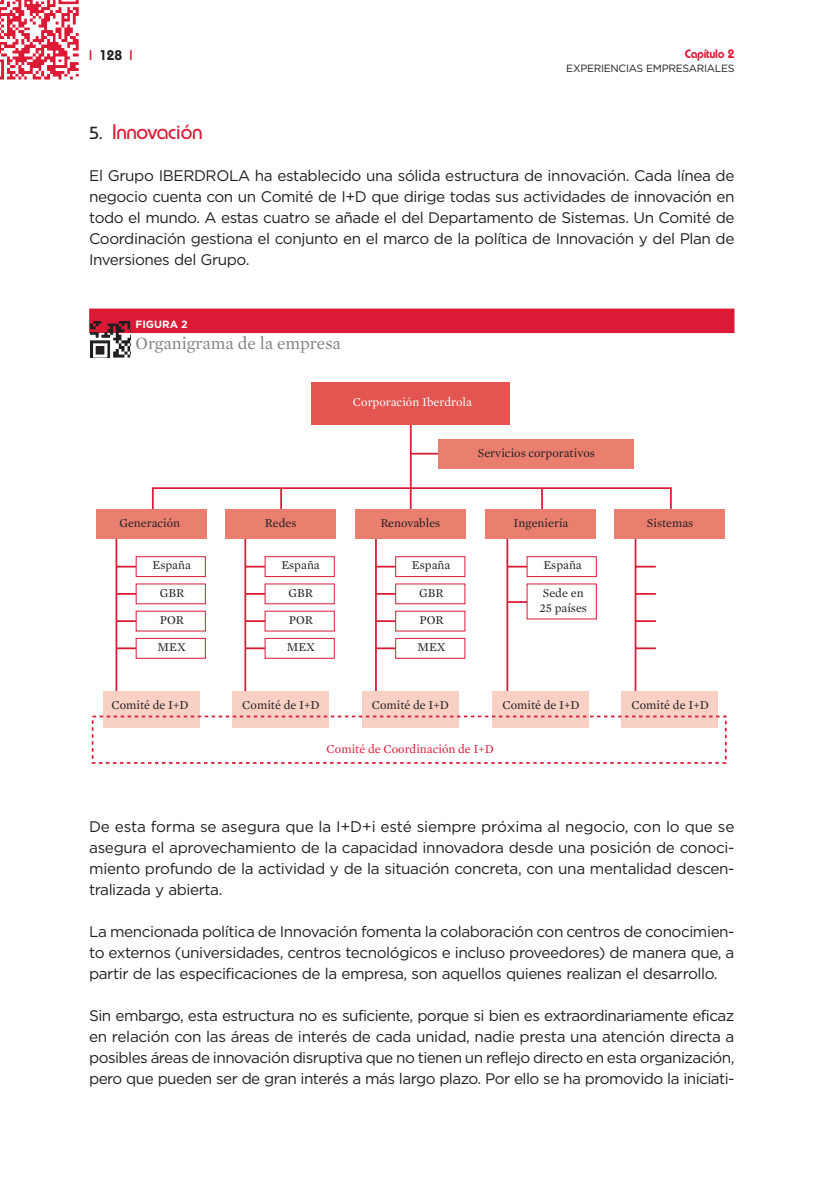
<style>
.page{position:relative;width:834px;height:1191px;background:#fff}
.page>*{position:absolute;margin:0;border:0;box-sizing:border-box;transform-origin:0 0}
.t1{font:500 21px "Bauhaus";letter-spacing:-.02em;color:#dc1a36}
.t2{font:17.5px "Mercury Text G1";color:#808285}
.t3{font:15.4px/21px "Gotham";letter-spacing:-.03em;color:#231f20;text-align:justify}
.t4{font:600 14px "Bauhaus";color:#231f20}
.t5{font:12.25px/15.8px "Mercury Text G1";color:#231f20}
.t6{font:12.25px "Mercury Text G1";color:#dc1a36}
.t7{font:12.25px "Mercury Text G1";color:#fff}
.t8{font:600 12.25px "Bauhaus";letter-spacing:-.02em;color:#dc1a36}
.t9{font:10.5px "Gotham";letter-spacing:-.03em;color:#231f20}
.t10{font:700 10.5px "Gotham";color:#fff}
.s1{color:#dc1a36}
.s2{font-size:17.5px;color:#231f20}
</style>
<div class="page">
<div style="left:89px;top:308px;width:645px;height:25px;background:#dc1a36"></div>
<hr style="left:115px;top:532px;width:2px;height:161px;background:#dc1a36">
<svg style="left:117px;top:566px;width:19px;height:1px"></svg>
<div style="left:136px;top:556px;width:70px;height:21px;background:#fff;border:1px solid #dc1a36"></div>
<hr style="left:116px;top:593px;width:21px;height:2px;background:#dc1a36">
<div style="left:136px;top:583px;width:70px;height:21px;background:#fff"></div>
<hr style="left:116px;top:620px;width:21px;height:2px;background:#dc1a36">
<div style="left:136px;top:611px;width:70px;height:20px;background:#fff"></div>
<hr style="left:116px;top:647px;width:21px;height:2px;background:#dc1a36">
<div style="left:136px;top:638px;width:70px;height:20px;background:#fff;border:1px solid #dc1a36"></div>
<svg style="left:151px;top:424px;width:521px;height:101px"></svg>
<div style="left:311px;top:382px;width:199px;height:42px;background:#e35550"></div>
<hr style="left:410px;top:453px;width:30px;height:1px;background:#dc1a36">
<div style="left:438px;top:439px;width:196px;height:30px;background:#ea7f70"></div>
<div style="left:96px;top:509px;width:110px;height:30px;background:#ea7f70"></div>
<hr style="left:634px;top:532px;width:2px;height:164px;background:#dc1a36">
<svg style="left:636px;top:566px;width:19px;height:1px"></svg>
<hr style="left:635px;top:593px;width:20px;height:2px;background:#dc1a36">
<hr style="left:635px;top:620px;width:20px;height:2px;background:#dc1a36">
<hr style="left:635px;top:647px;width:20px;height:2px;background:#dc1a36">
<hr style="left:541px;top:488px;width:2px;height:33px;background:#dc1a36">
<div style="left:614px;top:509px;width:110px;height:30px;background:#ea7f70"></div>
<hr style="left:506px;top:532px;width:2px;height:163px;background:#dc1a36">
<svg style="left:508px;top:566px;width:18px;height:1px"></svg>
<div style="left:526px;top:556px;width:70px;height:21px;background:#fff;border:1px solid #dc1a36"></div>
<div style="left:485px;top:509px;width:110px;height:30px;background:#ea7f70"></div>
<hr style="left:244px;top:532px;width:2px;height:161px;background:#dc1a36">
<svg style="left:246px;top:566px;width:18px;height:1px"></svg>
<div style="left:264px;top:556px;width:70px;height:21px;background:#fff;border:1px solid #dc1a36"></div>
<hr style="left:245px;top:593px;width:20px;height:2px;background:#dc1a36">
<div style="left:264px;top:583px;width:70px;height:21px;background:#fff"></div>
<hr style="left:245px;top:620px;width:20px;height:2px;background:#dc1a36">
<div style="left:264px;top:611px;width:70px;height:20px;background:#fff"></div>
<hr style="left:245px;top:647px;width:20px;height:2px;background:#dc1a36">
<div style="left:264px;top:638px;width:70px;height:20px;background:#fff;border:1px solid #dc1a36"></div>
<hr style="left:280px;top:488px;width:2px;height:33px;background:#dc1a36">
<div style="left:225px;top:509px;width:110px;height:30px;background:#ea7f70"></div>
<hr style="left:375px;top:532px;width:2px;height:163px;background:#dc1a36">
<svg style="left:377px;top:566px;width:18px;height:1px"></svg>
<div style="left:395px;top:556px;width:70px;height:21px;background:#fff;border:1px solid #dc1a36"></div>
<hr style="left:375px;top:593px;width:21px;height:2px;background:#dc1a36">
<div style="left:395px;top:583px;width:70px;height:21px;background:#fff"></div>
<hr style="left:375px;top:620px;width:21px;height:2px;background:#dc1a36">
<div style="left:395px;top:611px;width:70px;height:20px;background:#fff"></div>
<hr style="left:375px;top:647px;width:21px;height:2px;background:#dc1a36">
<div style="left:395px;top:638px;width:70px;height:20px;background:#fff;border:1px solid #dc1a36"></div>
<hr style="left:410px;top:488px;width:1px;height:33px;background:#dc1a36">
<div style="left:355px;top:509px;width:110px;height:30px;background:#ea7f70"></div>
<div style="left:103px;top:691px;width:96px;height:37px;background:#f8d0c4"></div>
<div style="left:621px;top:691px;width:96px;height:37px;background:#f8d0c4"></div>
<div style="left:492px;top:691px;width:96px;height:37px;background:#f8d0c4"></div>
<div style="left:232px;top:691px;width:96px;height:37px;background:#f8d0c4"></div>
<div style="left:362px;top:691px;width:96px;height:37px;background:#f8d0c4"></div>
<hr style="left:507px;top:601px;width:20px;height:2px;background:#dc1a36">
<div style="left:526px;top:583px;width:70px;height:36px;background:#fff"></div>
<div style="left:92px;top:715px;width:634px;height:49px;border:2px dashed #dc1a36"></div>
<img style="left:91px;top:321px;width:39px;height:36px">
<img style="left:0;top:0;width:79px;height:80px">
<p class="t4" style="left:89px;top:50px;width:45px"><span class="s1">|</span> 128 <span class="s1">|</span></p>
<p class="t8" style="left:684px;top:50px;width:51px">Capítulo 2</p>
<p class="t9" style="left:566px;top:65px;width:170px">EXPERIENCIAS EMPRESARIALES</p>
<h1 class="t1" style="left:89px;top:124px;width:115px"><span class="s2">5.</span> Innovación</h1>
<p class="t3" style="left:89px;top:166px;width:647px">El Grupo IBERDROLA ha establecido una sólida estructura de innovación. Cada línea de negocio cuenta con un Comité de I+D que dirige todas sus actividades de innovación en todo el mundo. A estas cuatro se añade el del Departamento de Sistemas. Un Comité de Coordinación gestiona el conjunto en el marco de la política de Innovación y del Plan de Inversiones del Grupo.</p>
<p class="t10" style="left:135px;top:320px;width:54px">FIGURA 2</p>
<p class="t2" style="left:135px;top:336px;width:207px">Organigrama de la empresa</p>
<p class="t7" style="left:353px;top:397px;width:120px">Corporación Iberdrola</p>
<p class="t5" style="left:477px;top:446px;width:118px">Servicios corporativos</p>
<p class="t5" style="left:265px;top:515px;width:33px">Redes</p>
<p class="t5" style="left:380px;top:515px;width:61px">Renovables</p>
<p class="t5" style="left:119px;top:515px;width:62px">Generación</p>
<p class="t5" style="left:646px;top:515px;width:48px">Sistemas</p>
<p class="t5" style="left:543px;top:558px;width:40px">España</p>
<p class="t5" style="left:513px;top:515px;width:56px">Ingeniería</p>
<p class="t5" style="left:152px;top:558px;width:40px">España</p>
<p class="t5" style="left:160px;top:585px;width:26px">GBR</p>
<p class="t5" style="left:160px;top:612px;width:26px">POR</p>
<p class="t5" style="left:158px;top:640px;width:30px">MEX</p>
<p class="t5" style="left:281px;top:558px;width:40px">España</p>
<p class="t5" style="left:288px;top:585px;width:26px">GBR</p>
<p class="t5" style="left:289px;top:612px;width:26px">POR</p>
<p class="t5" style="left:287px;top:640px;width:30px">MEX</p>
<p class="t5" style="left:412px;top:558px;width:40px">España</p>
<p class="t5" style="left:419px;top:585px;width:26px">GBR</p>
<p class="t5" style="left:419px;top:612px;width:26px">POR</p>
<p class="t5" style="left:417px;top:640px;width:30px">MEX</p>
<p class="t5" style="left:539px;top:585px;width:49px">Sede en<br>25 países</p>
<p class="t5" style="left:111px;top:697px;width:79px">Comité de I+D</p>
<p class="t5" style="left:242px;top:697px;width:79px">Comité de I+D</p>
<p class="t5" style="left:371px;top:697px;width:79px">Comité de I+D</p>
<p class="t5" style="left:502px;top:697px;width:79px">Comité de I+D</p>
<p class="t5" style="left:631px;top:697px;width:79px">Comité de I+D</p>
<p class="t6" style="left:326px;top:744px;width:169px">Comité de Coordinación de I+D</p>
<p class="t3" style="left:89px;top:817px;width:646px">De esta forma se asegura que la I+D+i esté siempre próxima al negocio, con lo que se asegura el aprovechamiento de la capacidad innovadora desde una posición de conoci&shy;miento profundo de la actividad y de la situación concreta, con una mentalidad descen&shy;tralizada y abierta.</p>
<p class="t3" style="left:89px;top:922px;width:646px">La mencionada política de Innovación fomenta la colaboración con centros de conocimien&shy;to externos (universidades, centros tecnológicos e incluso proveedores) de manera que, a partir de las especificaciones de la empresa, son aquellos quienes realizan el desarrollo.</p>
<p class="t3" style="left:89px;top:1006px;width:646px">Sin embargo, esta estructura no es suficiente, porque si bien es extraordinariamente eficaz en relación con las áreas de interés de cada unidad, nadie presta una atención directa a posibles áreas de innovación disruptiva que no tienen un reflejo directo en esta organización, pero que pueden ser de gran interés a más largo plazo. Por ello se ha promovido la iniciati-</p>
</div>
